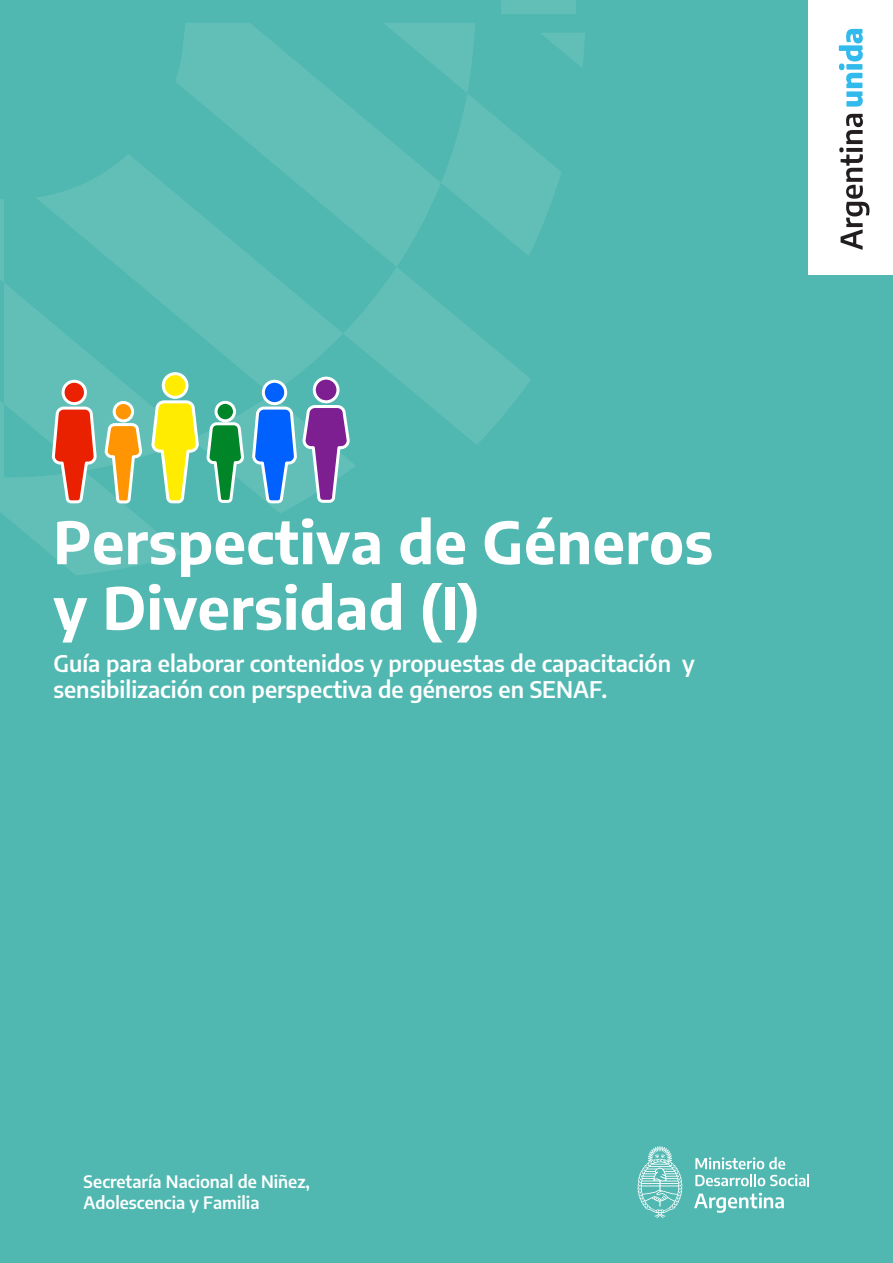
<style>
.page{position:relative;width:893px;height:1263px;background:#50b8b1}
.page>*{position:absolute;margin:0;border:0;box-sizing:border-box;transform-origin:0 0}
.t1{font:700 57.9px/65.6px "Encode Sans";letter-spacing:.01em;color:#fff}
.t2{font:600 22.5px/25.7px "Encode Sans";color:#fff}
.t3{font:600 16.8px/20.2px "Encode Sans";color:#fff}
</style>
<div class="page">
<svg style="left:501px;top:0;width:75px;height:14px"></svg>
<svg style="left:2px;top:513px;width:180px;height:62px;fill:#61bfb8"></svg>
<div style="left:809px;top:0;width:84px;height:274px;background:#fff"></div>
<svg style="left:839px;top:114px;width:30px;height:136px"></svg>
<svg style="left:839px;top:29px;width:24px;height:78px"></svg>
<svg style="left:638px;top:1146px;width:44px;height:71px"></svg>
<svg style="left:695px;top:1157px;width:114px;height:29px"></svg>
<svg style="left:694px;top:1193px;width:90px;height:20px"></svg>
<svg style="left:0;top:23px;width:585px;height:490px"></svg>
<div style="left:63px;top:381px;width:22px;height:23px;background:#eb2101;border-radius:50%"></div>
<div style="left:62px;top:380px;width:25px;height:25px;border:3px solid #fff;border-radius:50%"></div>
<h1 class="t1" style="left:53px;top:506px;width:661px">Perspectiva de Géneros y Diversidad (I)</h1>
<p class="t2" style="left:53px;top:650px;width:643px">Guía para elaborar contenidos y propuestas de capacitación y sensibilización con perspectiva de géneros en SENAF.</p>
<p class="t3" style="left:84px;top:1171px;width:228px">Secretaría Nacional de Niñez,<br>Adolescencia y Familia</p>
</div>
